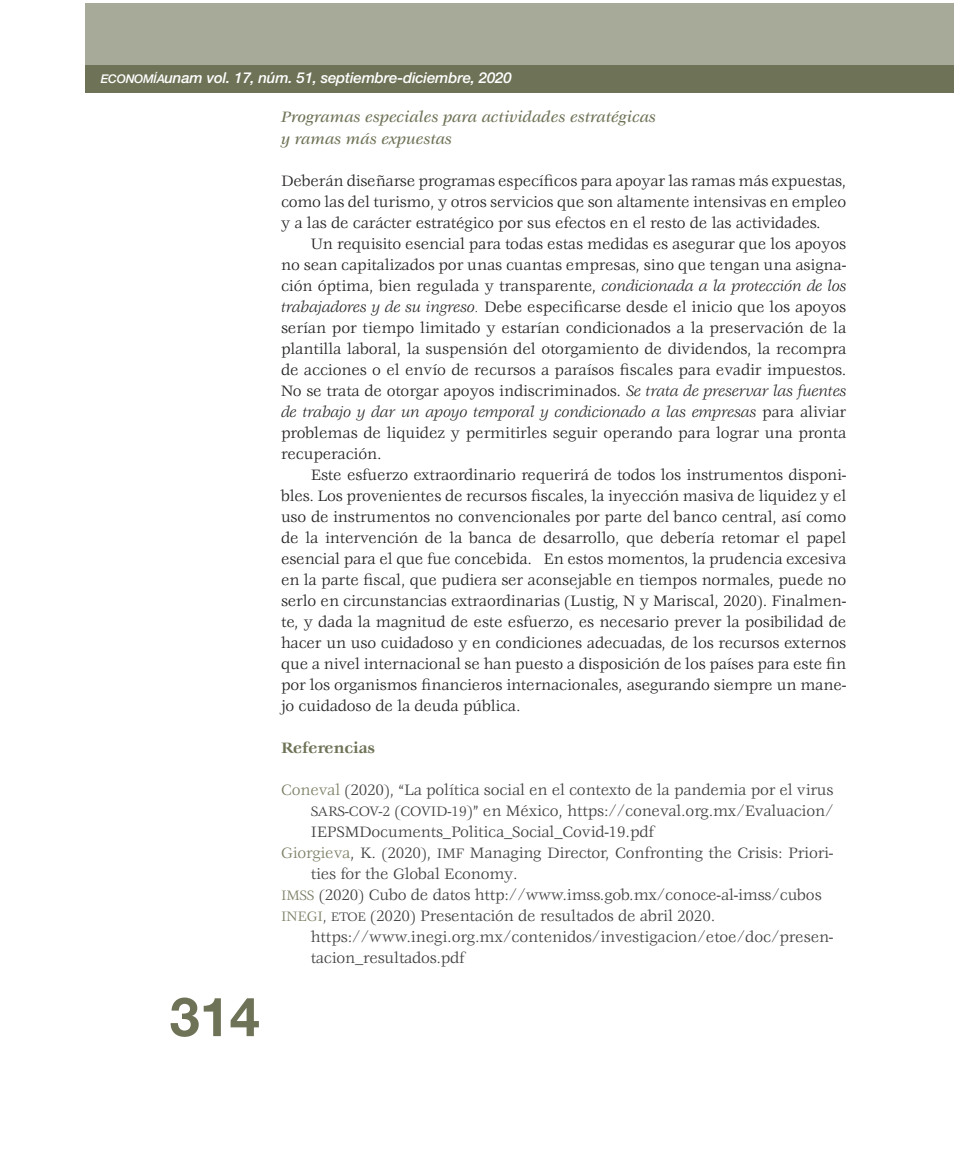
<style>
.page{position:relative;width:954px;height:1149px;background:#fff}
.page>*{position:absolute;margin:0;border:0;box-sizing:border-box;transform-origin:0 0}
.t1{font:700 54px "Helvetica Neue LT Std";color:#6e7256}
.SEGUNDO_TXT{font:16.5px/21px "Veljovic";letter-spacing:-.01em;color:#231f20;text-align:justify}
.BIBLIOGRAFIA{font:16.5px/21px "Veljovic";letter-spacing:-.01em;color:#3e3e3f}
.INICIO_TXT{font:16.5px/21px "Veljovic";letter-spacing:-.01em;color:#231f20;text-align:justify}
.RESUMEN{font:italic 500 16.5px "Veljovic";color:#6e7256}
.RESUMEN-2{font:700 16.5px "Veljovic";color:#6e7256}
.t2{font:italic 500 15px "Helvetica Neue LT Std";letter-spacing:-.01em;color:#fff}
.s1{font-family:"Helvetica Neue LT Std Md It SC800";font-weight:400;font-style:normal;font-size:12px}
.s2{font-style:italic}
.s3{color:#7c7f65}
.s4{font-size:15px}
.s5{font-size:15px;color:#7c7f65}
.s6{font-size:13.5px}
</style>
<div class="page">
<div style="left:85px;top:3px;width:869px;height:67px;background:#a8aa99"></div>
<div style="left:85px;top:66px;width:869px;height:27px;background:#6e7256"></div>
<p class="t2" style="left:101px;top:69px;width:412px"><span class="s1">ECONOMÍA</span>unam vol. 17, núm. 51, septiembre-diciembre, 2020</p>
<p class="RESUMEN" style="left:281px;top:108px;width:376px">Programas especiales para actividades estratégicas</p>
<p class="RESUMEN" style="left:281px;top:129px;width:172px">y ramas más expuestas</p>
<p class="INICIO_TXT" style="left:281px;top:171px;width:567px">Deberán diseñarse programas específicos para apoyar las ramas más expuestas, como las del turismo, y otros servicios que son altamente intensivas en empleo y a las de carácter estratégico por sus efectos en el resto de las actividades.</p>
<p class="SEGUNDO_TXT" style="left:281px;top:234px;width:567px;text-indent:30px">Un requisito esencial para todas estas medidas es asegurar que los apoyos no sean capitalizados por unas cuantas empresas, sino que tengan una asigna&shy;ción óptima, bien regulada y transparente, <span class="s2">condicionada a la protección de los trabajadores y de su ingreso.</span> Debe especificarse desde el inicio que los apoyos serían por tiempo limitado y estarían condicionados a la preservación de la plantilla laboral, la suspensión del otorgamiento de dividendos, la recompra de acciones o el envío de recursos a paraísos fiscales para evadir impuestos.<br>No se trata de otorgar apoyos indiscriminados. <span class="s2">Se trata de preservar las fuentes de trabajo y dar un apoyo temporal y condicionado a las empresas</span> para aliviar problemas de liquidez y permitirles seguir operando para lograr una pronta recuperación.</p>
<p class="SEGUNDO_TXT" style="left:281px;top:465px;width:567px;text-indent:30px">Este esfuerzo extraordinario requerirá de todos los instrumentos disponi&shy;bles. Los provenientes de recursos fiscales, la inyección masiva de liquidez y el uso de instrumentos no convencionales por parte del banco central, así como de la intervención de la banca de desarrollo, que debería retomar el papel esencial para el que fue concebida. En estos momentos, la prudencia excesiva en la parte fiscal, que pudiera ser aconsejable en tiempos normales, puede no serlo en circunstancias extraordinarias (Lustig, N y Mariscal, 2020). Finalmen&shy;te, y dada la magnitud de este esfuerzo, es necesario prever la posibilidad de hacer un uso cuidadoso y en condiciones adecuadas, de los recursos externos que a nivel internacional se han puesto a disposición de los países para este fin por los organismos financieros internacionales, asegurando siempre un mane&shy;jo cuidadoso de la deuda pública.</p>
<p class="RESUMEN-2" style="left:281px;top:738px;width:95px">Referencias</p>
<p class="BIBLIOGRAFIA" style="left:311px;top:780px;width:524px;text-align:justify;text-indent:-30px"><span class="s3">Coneval</span> (2020), “La política social en el contexto de la pandemia por el virus <span class="s4">SARS-COV-2</span> (<span class="s4">COVID-19</span>)” en México, https://coneval.org.mx/Evaluacion/ IEPSMDocuments_Politica_Social_Covid-19.pdf</p>
<p class="BIBLIOGRAFIA" style="left:311px;top:843px;width:524px;text-indent:-30px"><span class="s3">Giorgieva</span>, K. (2020), <span class="s4">IMF</span> Managing Director, Confronting the Crisis: Priori&shy;ties for the Global Economy.</p>
<p class="BIBLIOGRAFIA" style="left:281px;top:885px;width:542px"><span class="s5">IMSS</span> (2020) Cubo de datos http://www.imss.gob.mx/conoce-al-imss/cubos</p>
<p class="BIBLIOGRAFIA" style="left:281px;top:906px;width:436px"><span class="s5">INEGI</span><span class="s4">,</span> <span class="s6">ETOE</span> (2020) Presentación de resultados de abril 2020.</p>
<p class="BIBLIOGRAFIA" style="left:311px;top:927px;width:524px">https://www.inegi.org.mx/contenidos/investigacion/etoe/doc/presen&shy;tacion_resultados.pdf</p>
<h1 class="t1" style="left:170px;top:983px;width:92px">314</h1>
</div>
